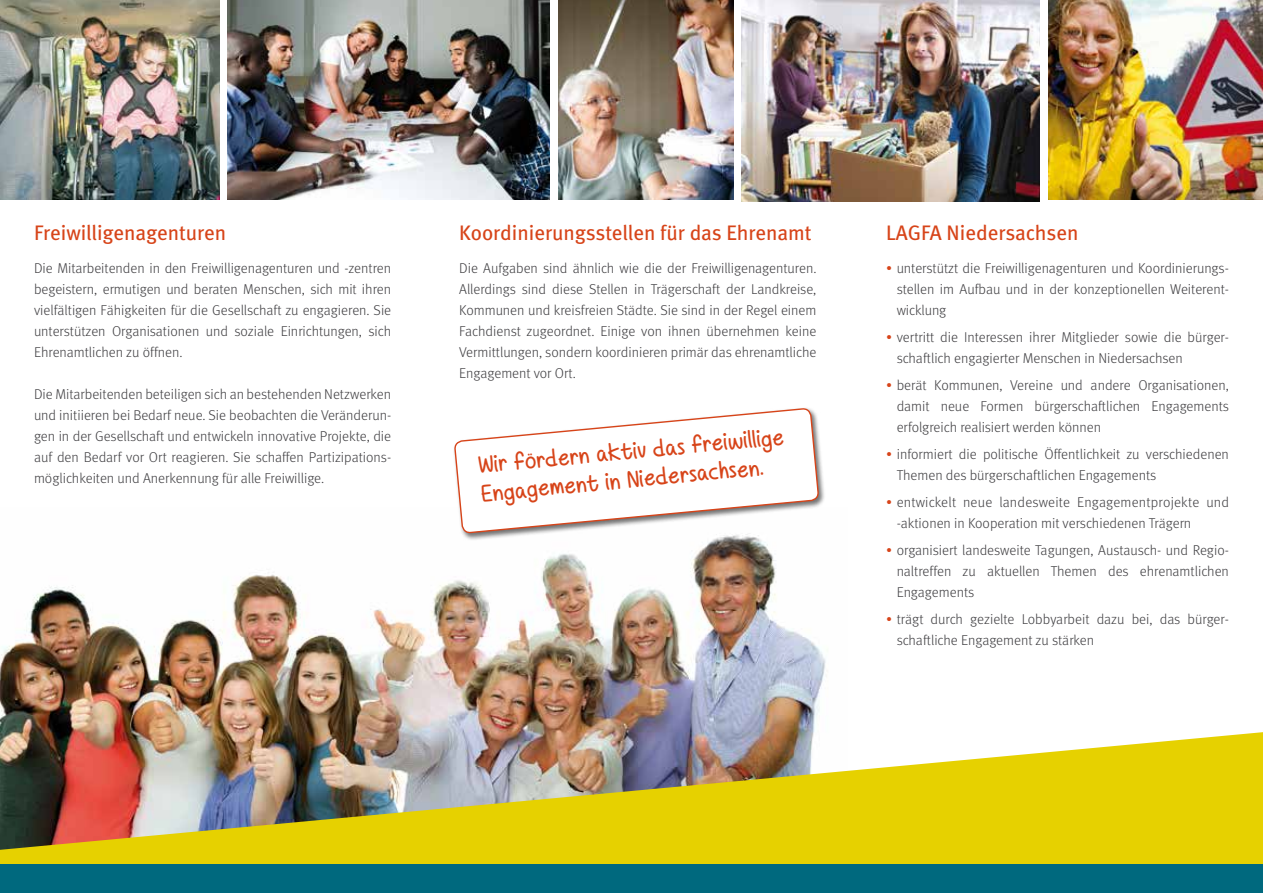
<style>
.page{position:relative;width:1263px;height:893px;background:#fff}
.page>*{position:absolute;margin:0;border:0;box-sizing:border-box;transform-origin:0 0}
.t1{font:24px/28.5px "Borders Divide But Hearts Shall Conquer";color:#d74419}
.t2{font:21px "Meta";color:#d74419}
.t3{font:300 14.25px/21px "Meta";color:#3e3d40;text-align:justify}
.s1{color:#d74419}
</style>
<div class="page">
<img style="left:0;top:555px;width:826px;height:177px">
<img style="left:1048px;top:0;width:215px;height:200px">
<img style="left:558px;top:0;width:175px;height:200px">
<img style="left:0;top:732px;width:1263px;height:132px">
<img style="left:742px;top:0;width:298px;height:201px">
<div style="left:0;top:864px;width:1263px;height:29px;background:#00697e"></div>
<div style="left:453px;top:407px;width:373px;height:134px;background:#000;opacity:.55"></div>
<svg style="left:454px;top:407px;width:365px;height:148px"></svg>
<img style="left:228px;top:0;width:322px;height:200px">
<img style="left:0;top:0;width:219px;height:200px">
<h2 class="t2" style="left:34px;top:220px;width:194px">Freiwilligenagenturen</h2>
<p class="t3" style="left:34px;top:257px;width:359px">Die Mitarbeitenden in den Freiwilligenagenturen und -zentren begeistern, ermutigen und beraten Menschen, sich mit ihren vielfältigen Fähigkeiten für die Gesellschaft zu engagieren. Sie unterstützen Organisationen und soziale Einrichtungen, sich Ehrenamtlichen zu öffnen.</p>
<p class="t3" style="left:34px;top:383px;width:359px">Die Mitarbeitenden beteiligen sich an bestehenden Netzwerken und initiieren bei Bedarf neue. Sie beobachten die Veränderun&shy;gen in der Gesellschaft und entwickeln innovative Projekte, die auf den Bedarf vor Ort reagieren. Sie schaffen Partizipations&shy;möglichkeiten und Anerkennung für alle Freiwillige.</p>
<h2 class="t2" style="left:459px;top:220px;width:354px">Koordinierungsstellen für das Ehrenamt</h2>
<p class="t3" style="left:459px;top:257px;width:359px">Die Aufgaben sind ähnlich wie die der Freiwilligenagenturen.<br>Allerdings sind diese Stellen in Trägerschaft der Landkreise, Kommunen und kreisfreien Städte. Sie sind in der Regel einem Fachdienst zugeordnet. Einige von ihnen übernehmen keine Vermittlungen, sondern koordinieren primär das ehrenamtliche Engagement vor Ort.</p>
<h1 class="t1" style="left:477px;top:450px;width:308px;rotate:-5deg">Wir fördern aktiv das freiwillige<br>Engagement in Niedersachsen.</h1>
<h2 class="t2" style="left:886px;top:220px;width:194px">LAGFA Niedersachsen</h2>
<p class="t3" style="left:897px;top:257px;width:334px;text-indent:-11px"><span class="s1">•</span> unterstützt die Freiwilligenagenturen und Koordinierungs&shy;stellen im Aufbau und in der konzeptionellen Weiterent&shy;wicklung</p>
<p class="t3" style="left:897px;top:326px;width:334px;text-indent:-11px"><span class="s1">•</span> vertritt die Interessen ihrer Mitglieder sowie die bürger&shy;schaftlich engagierter Menschen in Niedersachsen</p>
<p class="t3" style="left:897px;top:374px;width:334px;text-indent:-11px"><span class="s1">•</span> berät Kommunen, Vereine und andere Organisationen, damit neue Formen bürgerschaftlichen Engagements erfolgreich realisiert werden können</p>
<p class="t3" style="left:897px;top:443px;width:334px;text-indent:-11px"><span class="s1">•</span> informiert die politische Öffentlichkeit zu verschiedenen<br>Themen des bürgerschaftlichen Engagements</p>
<p class="t3" style="left:897px;top:492px;width:334px;text-indent:-11px"><span class="s1">•</span> entwickelt neue landesweite Engagementprojekte und -aktionen in Kooperation mit verschiedenen Trägern</p>
<p class="t3" style="left:897px;top:540px;width:334px;text-indent:-11px"><span class="s1">•</span> organisiert landesweite Tagungen, Austausch- und Regio&shy;naltreffen zu aktuellen Themen des ehrenamtlichen Engagements</p>
<p class="t3" style="left:897px;top:609px;width:334px;text-indent:-11px"><span class="s1">•</span> trägt durch gezielte Lobbyarbeit dazu bei, das bürger&shy;schaftliche Engagement zu stärken</p>
</div>
